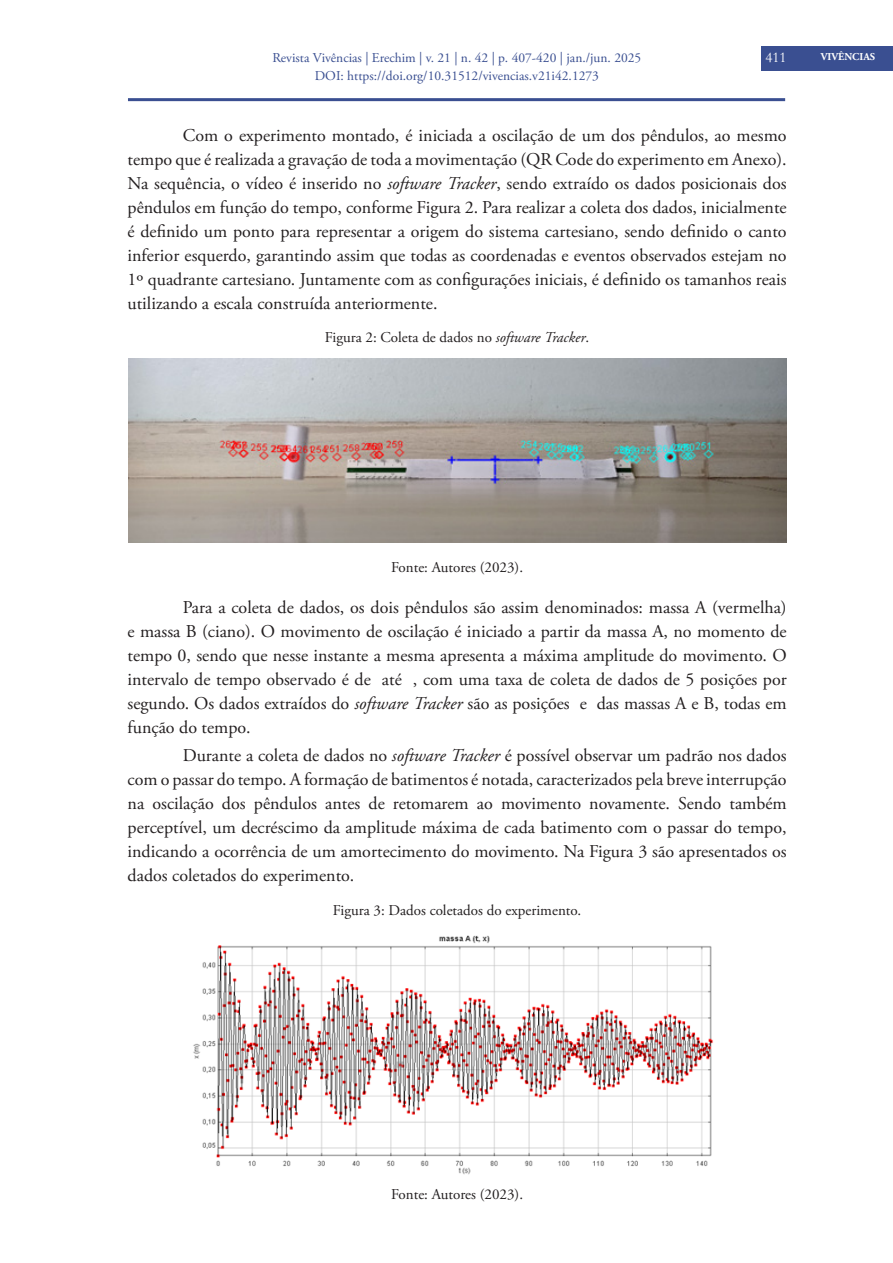
<style>
.page{position:relative;width:893px;height:1263px;background:#fff}
.page>*{position:absolute;margin:0;border:0;box-sizing:border-box;transform-origin:0 0}
.TEXTO_NORMAL{font:18px/24px "Adobe Garamond Pro";color:#231f20;text-align:justify}
.Tabela{font:15px "Adobe Garamond Pro";color:#231f20}
.t1{font:15px "Garamond";color:#fff}
.t2{font:13.5px "Adobe Garamond Pro";color:#3a4f91}
.t3{font:700 10.5px "Adobe Garamond Pro";color:#fff}
.s1{font-style:italic}
</style>
<div class="page">
<div style="left:761px;top:46px;width:132px;height:25px;background:#3a4f91"></div>
<hr style="left:128px;top:98px;width:657px;height:3px;background:#3a4f91">
<img style="left:128px;top:359px;width:659px;height:184px">
<img style="left:193px;top:935px;width:520px;height:240px">
<p class="t2" style="left:272px;top:49px;width:370px">Revista Vivências | Erechim | v. 21 | n. 42 | p. 407-420 | jan./jun. 2025</p>
<p class="t1" style="left:766px;top:47px;width:23px">411</p>
<p class="t2" style="left:315px;top:67px;width:286px">DOI: https://doi.org/10.31512/vivencias.v21i42.1273</p>
<p class="TEXTO_NORMAL" style="left:128px;top:124px;width:661px;text-indent:55px">Com o experimento montado, é iniciada a oscilação de um dos pêndulos, ao mesmo tempo que é realizada a gravação de toda a movimentação (QR Code do experimento em Anexo).<br>Na sequência, o vídeo é inserido no <span class="s1">software Tracker</span>, sendo extraído os dados posicionais dos pêndulos em função do tempo, conforme Figura 2. Para realizar a coleta dos dados, inicialmente é definido um ponto para representar a origem do sistema cartesiano, sendo definido o canto inferior esquerdo, garantindo assim que todas as coordenadas e eventos observados estejam no 1º quadrante cartesiano. Juntamente com as configurações iniciais, é definido os tamanhos reais utilizando a escala construída anteriormente.</p>
<p class="Tabela" style="left:325px;top:329px;width:266px">Figura 2: Coleta de dados no <span class="s1">software Tracker</span>.</p>
<p class="t3" style="left:821px;top:50px;width:56px">VIVÊNCIAS</p>
<p class="Tabela" style="left:391px;top:558px;width:134px">Fonte: Autores (2023).</p>
<p class="TEXTO_NORMAL" style="left:128px;top:596px;width:661px;text-indent:55px">Para a coleta de dados, os dois pêndulos são assim denominados: massa A (vermelha) e massa B (ciano). O movimento de oscilação é iniciado a partir da massa A, no momento de tempo 0, sendo que nesse instante a mesma apresenta a máxima amplitude do movimento. O intervalo de tempo observado é de até , com uma taxa de coleta de dados de 5 posições por segundo. Os dados extraídos do <span class="s1">software Tracker</span> são as posições e das massas A e B, todas em função do tempo.</p>
<p class="TEXTO_NORMAL" style="left:128px;top:744px;width:661px;text-indent:55px">Durante a coleta de dados no <span class="s1">software Tracker</span> é possível observar um padrão nos dados com o passar do tempo. A formação de batimentos é notada, caracterizados pela breve interrupção na oscilação dos pêndulos antes de retomarem ao movimento novamente. Sendo também perceptível, um decréscimo da amplitude máxima de cada batimento com o passar do tempo, indicando a ocorrência de um amortecimento do movimento. Na Figura 3 são apresentados os dados coletados do experimento.</p>
<p class="Tabela" style="left:333px;top:901px;width:250px">Figura 3: Dados coletados do experimento.</p>
<p class="Tabela" style="left:391px;top:1185px;width:134px">Fonte: Autores (2023).</p>
</div>
